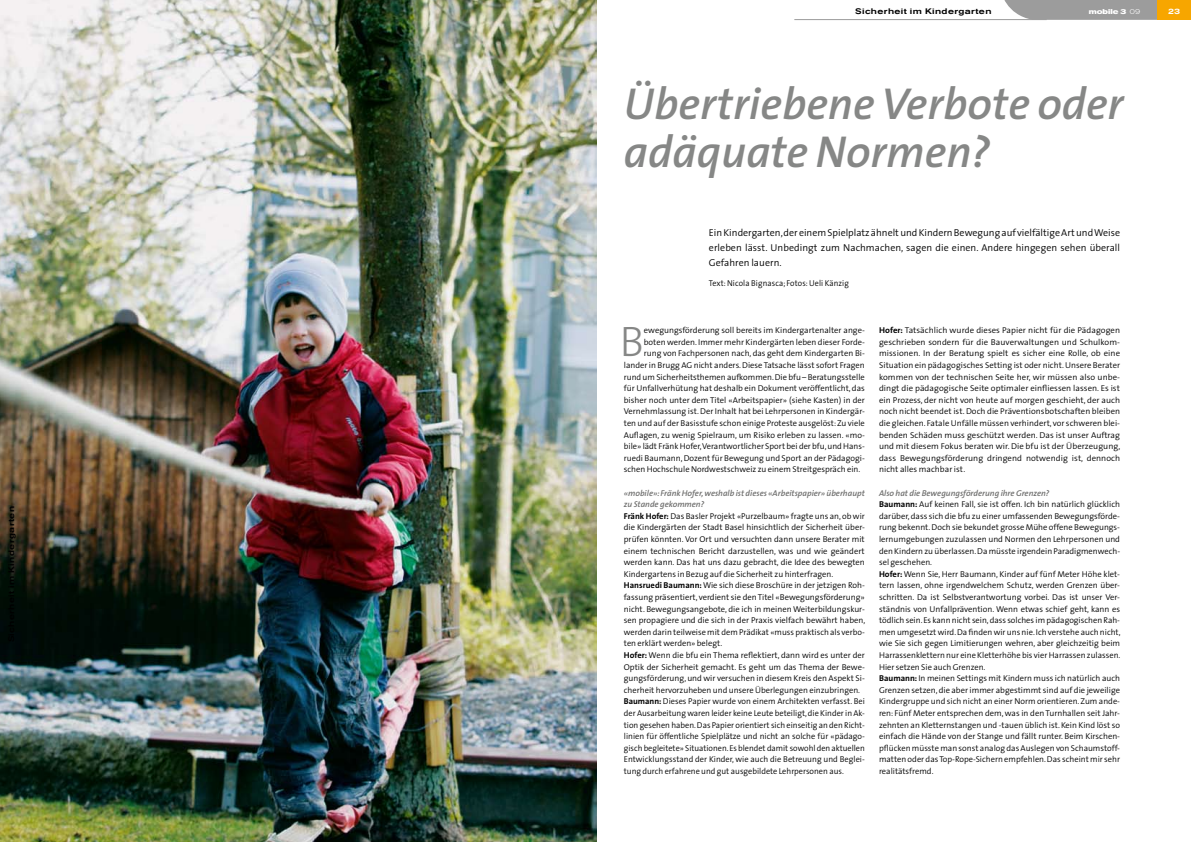
<style>
.page{position:relative;width:1191px;height:842px;background:#fff}
.page>*{position:absolute;margin:0;border:0;box-sizing:border-box;transform-origin:0 0}
.t1{font:italic 600 45px/48px "The Sans";color:#868786}
.t2{font:300 42.9px "The Sans";color:#868786}
.t3{font:300 10px/15px "The Sans";letter-spacing:.005em;color:#000;text-align:justify}
.t4{font:300 8.5px/11.6px "The Sans";color:#000}
.t5{font:300 8.5px "The Sans";color:#000;scale:.95 1}
.t6{font:500 expanded 8px "Akzidenz Grotesk BE";letter-spacing:.05em;color:#000}
.t7{font:500 expanded 8px "Akzidenz Grotesk BE";color:#fff}
.t8{font:700 expanded 7px "Akzidenz Grotesk BE";color:#fff}
.s1{font-weight:300}
.s2{font-weight:600;font-style:italic;color:#6f6f6e}
.s3{font-weight:700}
</style>
<div class="page">
<hr style="left:794px;top:19px;width:252px;height:1px;background:#9c9c9c">
<svg style="left:1004px;top:0;width:153px;height:20px;background:#a2a2a2"></svg>
<div style="left:1157px;top:0;width:34px;height:20px;background:#f7a600"></div>
<img style="left:0;top:0;width:596px;height:842px">
<p class="t6" style="left:7px;top:642px;width:138px;rotate:-90deg">Sicherheit im Kindergarten</p>
<p class="t6" style="left:855px;top:7px;width:138px">Sicherheit im Kindergarten</p>
<p class="t8" style="left:1088px;top:7px;width:53px">mobile 3 <span class="s1">09</span></p>
<p class="t7" style="left:1168px;top:7px;width:14px">23</p>
<h1 class="t1" style="left:624px;top:80px;width:501px">Übertriebene Verbote oder adäquate Normen?</h1>
<p class="t3" style="left:709px;top:225px;width:413px">Ein Kindergarten, der einem Spielplatz ähnelt und Kindern Bewegung auf vielfältige Art und Weise erleben lässt. Unbedingt zum Nachmachen, sagen die einen. Andere hingegen sehen überall Gefahren lauern.</p>
<p class="t5" style="left:709px;top:278px;width:149px">Text: Nicola Bignasca; Fotos: Ueli Känzig</p>
<h2 class="t2" style="left:620px;top:314px;width:26px">B</h2>
<p class="t4" style="left:644px;top:325px;width:222px">ewegungsförderung soll bereits im Kindergartenalter ange-</p>
<p class="t4" style="left:644px;top:336px;width:222px">boten werden. Immer mehr Kindergärten leben dieser Forde-</p>
<p class="t4" style="left:644px;top:348px;width:222px">rung von Fachpersonen nach, das geht dem Kindergarten Bi-</p>
<p class="t4" style="left:624px;top:359px;width:242px">lander in Brugg AG nicht anders. Diese Tatsache lässt sofort Fragen</p>
<p class="t4" style="left:624px;top:371px;width:242px">rund um Sicherheitsthemen aufkommen. Die bfu – Beratungsstelle</p>
<p class="t4" style="left:624px;top:383px;width:242px">für Unfallverhütung hat deshalb ein Dokument veröffentlicht, das</p>
<p class="t4" style="left:624px;top:394px;width:242px">bisher noch unter dem Titel «Arbeitspapier» (siehe Kasten) in der</p>
<p class="t4" style="left:624px;top:406px;width:242px">Vernehmlassung ist. Der Inhalt hat bei Lehrpersonen in Kindergär-</p>
<p class="t4" style="left:624px;top:417px;width:242px">ten und auf der Basisstufe schon einige Proteste ausgelöst: Zu viele</p>
<p class="t4" style="left:624px;top:429px;width:242px">Auflagen, zu wenig Spielraum, um Risiko erleben zu lassen. «mo-</p>
<p class="t4" style="left:624px;top:441px;width:242px">bile» lädt Fränk Hofer, Verantwortlicher Sport bei der bfu, und Hans-</p>
<p class="t4" style="left:624px;top:452px;width:242px">ruedi Baumann, Dozent für Bewegung und Sport an der Pädagogi-</p>
<p class="t4" style="left:624px;top:464px;width:238px">schen Hochschule Nordwestschweiz zu einem Streitgespräch ein.</p>
<p class="t4" style="left:624px;top:487px;width:243px"><span class="s2">«mobile»: Fränk Hofer, weshalb ist dieses «Arbeitspapier» überhaupt zu Stande gekommen?<br></span><span class="s3">Fränk Hofer:</span> Das Basler Projekt «Purzelbaum» fragte uns an, ob wir die Kindergärten der Stadt Basel hinsichtlich der Sicherheit über&shy;prüfen könnten. Vor Ort und versuchten dann unsere Berater mit einem technischen Bericht darzustellen, was und wie geändert werden kann. Das hat uns dazu gebracht, die Idee des bewegten Kindergartens in Bezug auf die Sicherheit zu hinterfragen.<br><span class="s3">Hansruedi Baumann:</span> Wie sich diese Broschüre in der jetzigen Roh&shy;fassung präsentiert, verdient sie den Titel «Bewegungsförderung» nicht. Bewegungsangebote, die ich in meinen Weiterbildungskur&shy;sen propagiere und die sich in der Praxis vielfach bewährt haben, werden darin teilweise mit dem Prädikat «muss praktisch als verbo&shy;ten erklärt werden» belegt.<br><span class="s3">Hofer:</span> Wenn die bfu ein Thema reflektiert, dann wird es unter der Optik der Sicherheit gemacht. Es geht um das Thema der Bewe&shy;gungsförderung, und wir versuchen in diesem Kreis den Aspekt Si&shy;cherheit hervorzuheben und unsere Überlegungen einzubringen.<br><span class="s3">Baumann:</span> Dieses Papier wurde von einem Architekten verfasst. Bei der Ausarbeitung waren leider keine Leute beteiligt, die Kinder in Ak&shy;tion gesehen haben. Das Papier orientiert sich einseitig an den Richt&shy;linien für öffentliche Spielplätze und nicht an solche für «pädago&shy;gisch begleitete» Situationen. Es blendet damit sowohl den aktuellen Entwicklungsstand der Kinder, wie auch die Betreuung und Beglei&shy;tung durch erfahrene und gut ausgebildete Lehrpersonen aus.</p>
<p class="t4" style="left:879px;top:325px;width:243px;text-align:justify"><span class="s3">Hofer:</span> Tatsächlich wurde dieses Papier nicht für die Pädagogen geschrieben sondern für die Bauverwaltungen und Schulkom&shy;missionen. In der Beratung spielt es sicher eine Rolle, ob eine Situation ein pädagogisches Setting ist oder nicht. Unsere Berater kommen von der technischen Seite her, wir müssen also unbe&shy;dingt die pädagogische Seite optimaler einfliessen lassen. Es ist ein Prozess, der nicht von heute auf morgen geschieht, der auch noch nicht beendet ist. Doch die Präventionsbotschaften bleiben die gleichen. Fatale Unfälle müssen verhindert, vor schweren blei&shy;benden Schäden muss geschützt werden. Das ist unser Auftrag und mit diesem Fokus beraten wir. Die bfu ist der Überzeugung, dass Bewegungsförderung dringend notwendig ist, dennoch nicht alles machbar ist.</p>
<p class="t4" style="left:879px;top:487px;width:243px"><span class="s2">Also hat die Bewegungsförderung ihre Grenzen?<br></span><span class="s3">Baumann:</span> Auf keinen Fall, sie ist offen. Ich bin natürlich glücklich darüber, dass sich die bfu zu einer umfassenden Bewegungsförde&shy;rung bekennt. Doch sie bekundet grosse Mühe offene Bewegungs&shy;lernumgebungen zuzulassen und Normen den Lehrpersonen und den Kindern zu überlassen. Da müsste irgendein Paradigmenwech&shy;sel geschehen.<br><span class="s3">Hofer:</span> Wenn Sie, Herr Baumann, Kinder auf fünf Meter Höhe klet&shy;tern lassen, ohne irgendwelchem Schutz, werden Grenzen über&shy;schritten. Da ist Selbstverantwortung vorbei. Das ist unser Ver&shy;ständnis von Unfallprävention. Wenn etwas schief geht, kann es tödlich sein. Es kann nicht sein, dass solches im pädagogischen Rah&shy;men umgesetzt wird. Da finden wir uns nie. Ich verstehe auch nicht, wie Sie sich gegen Limitierungen wehren, aber gleichzeitig beim Harrassenklettern nur eine Kletterhöhe bis vier Harrassen zulassen.<br>Hier setzen Sie auch Grenzen.<br><span class="s3">Baumann:</span> In meinen Settings mit Kindern muss ich natürlich auch Grenzen setzen, die aber immer abgestimmt sind auf die jeweilige Kindergruppe und sich nicht an einer Norm orientieren. Zum ande&shy;ren: Fünf Meter entsprechen dem, was in den Turnhallen seit Jahr&shy;zehnten an Kletternstangen und -tauen üblich ist. Kein Kind löst so einfach die Hände von der Stange und fällt runter. Beim Kirschen&shy;pflücken müsste man sonst analog das Auslegen von Schaumstoff&shy;matten oder das Top-Rope-Sichern empfehlen. Das scheint mir sehr realitätsfremd.</p>
</div>
